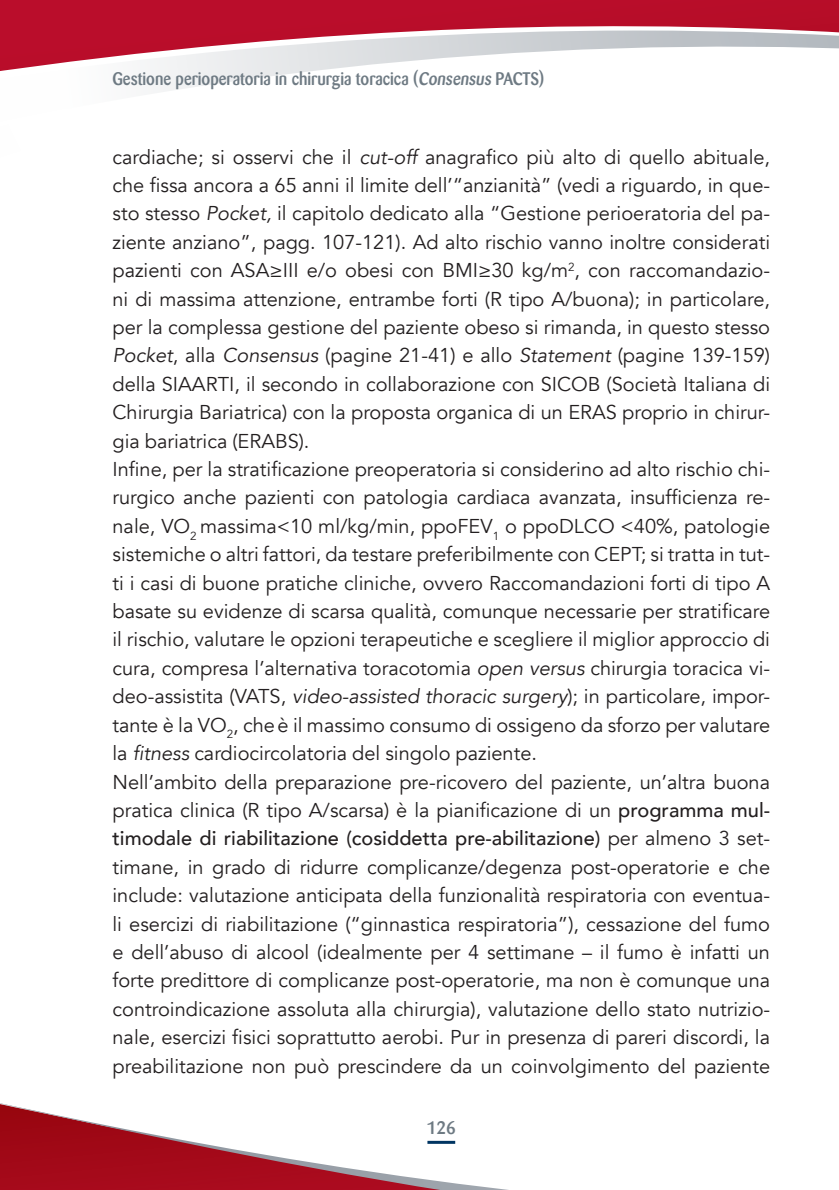
<style>
.page{position:relative;width:839px;height:1190px;background:#fff}
.page>*{position:absolute;margin:0;border:0;box-sizing:border-box;transform-origin:0 0}
.t1{font:20px/28.4px "Avenir";color:#231f20}
.t2{font:500 18px "Barmeno";color:#6e7a83;scale:.9 1}
.t3{font:500 18px "Barmeno";color:#6e7a83}
.s1{font-style:italic}
.s2{font-weight:500}
</style>
<div class="page">
<div style="left:0;top:1114px;width:48px;height:76px;background:#a00816"></div>
<img style="left:0;top:1103px;width:48px;height:11px">
<svg style="left:0;top:0;width:839px;height:93px"></svg>
<svg style="left:48px;top:1113px;width:460px;height:77px"></svg>
<p class="t2" style="left:113px;top:68px;width:481px">Gestione perioperatoria in chirurgia toracica (Consensus PACTS)</p>
<p class="t1" style="left:113px;top:143px;width:659px">cardiache; si osservi che il <span class="s1">cut-off</span> anagrafico più alto di quello abituale, che fissa ancora a 65 anni il limite dell’“anzianità” (vedi a riguardo, in que&shy;sto stesso <span class="s1">Pocket,</span> il capitolo dedicato alla “Gestione perioeratoria del pa&shy;ziente anziano”, pagg. 107-121). Ad alto rischio vanno inoltre considerati pazienti con ASA≥III e/o obesi con BMI≥30 kg/m<sup>2</sup>, con raccomandazio&shy;ni di massima attenzione, entrambe forti (R tipo A/buona); in particolare, per la complessa gestione del paziente obeso si rimanda, in questo stesso <span class="s1">Pocket</span>, alla <span class="s1">Consensus</span> (pagine 21-41) e allo <span class="s1">Statement</span> (pagine 139-159) della SIAARTI, il secondo in collaborazione con SICOB (Società Italiana di Chirurgia Bariatrica) con la proposta organica di un ERAS proprio in chirur&shy;gia bariatrica (ERABS).<br>Infine, per la stratificazione preoperatoria si considerino ad alto rischio chi&shy;rurgico anche pazienti con patologia cardiaca avanzata, insufficienza re&shy;nale, VO<sub>2</sub> massima&lt;10 ml/kg/min, ppoFEV<sub>1</sub> o ppoDLCO &lt;40%, patologie sistemiche o altri fattori, da testare preferibilmente con CEPT; si tratta in tut&shy;ti i casi di buone pratiche cliniche, ovvero Raccomandazioni forti di tipo A basate su evidenze di scarsa qualità, comunque necessarie per stratificare il rischio, valutare le opzioni terapeutiche e scegliere il miglior approccio di cura, compresa l’alternativa toracotomia <span class="s1">open versus</span> chirurgia toracica vi&shy;deo-assistita (VATS, <span class="s1">video-assisted thoracic surgery</span>); in particolare, impor&shy;tante è la VO<sub>2</sub>, cheè il massimo consumo di ossigeno da sforzo per valutare la <span class="s1">fitness</span> cardiocircolatoria del singolo paziente.<br>Nell’ambito della preparazione pre-ricovero del paziente, un’altra buona pratica clinica (R tipo A/scarsa) è la pianificazione di un <span class="s2">programma mul&shy;timodale di riabilitazione (cosiddetta pre-abilitazione)</span> per almeno 3 set&shy;timane, in grado di ridurre complicanze/degenza post-operatorie e che include: valutazione anticipata della funzionalità respiratoria con eventua&shy;li esercizi di riabilitazione (“ginnastica respiratoria”), cessazione del fumo e dell’abuso di alcool (idealmente per 4 settimane – il fumo è infatti un forte predittore di complicanze post-operatorie, ma non è comunque una controindicazione assoluta alla chirurgia), valutazione dello stato nutrizio&shy;nale, esercizi fisici soprattutto aerobi. Pur in presenza di pareri discordi, la preabilitazione non può prescindere da un coinvolgimento del paziente</p>
<p class="t3" style="left:427px;top:1117px;width:31px">126</p>
</div>
